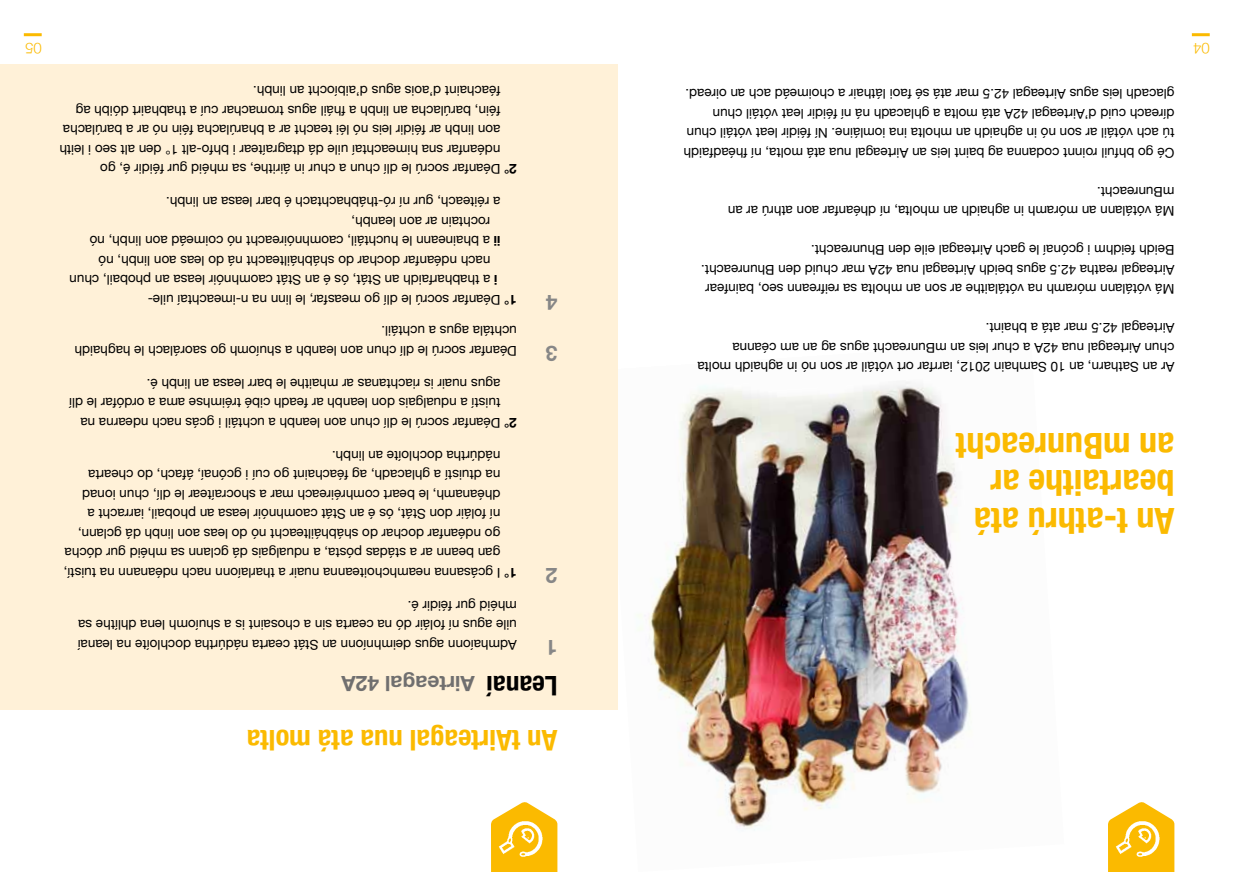
<style>
.page{position:relative;width:1234px;height:872px;background:#fff}
.page>*{position:absolute;margin:0;border:0;box-sizing:border-box;transform-origin:0 0}
.t1{font:700 condensed 36px/37.5px "Helvetica Neue";color:#fbba00}
.t2{font:700 condensed 28.5px "Helvetica Neue";color:#fbba00}
.t3{font:700 condensed 27px "Helvetica Neue";color:#000}
.t4{font:700 21px "Helvetica Neue";color:#706f6f}
.t5{font:700 21px "Helvetica Neue";color:#878787}
.t6{font:300 15px "Helvetica Neue";color:#fbba00}
.t7{font:13.5px/19.5px "Helvetica Neue";color:#000}
.s1{font-weight:700}
.s2{color:#fff1d8}
</style>
<div class="page">
<img style="left:605px;top:342px;width:366px;height:489px">
<div style="left:0;top:64px;width:617px;height:645px;background:#fff1d8"></div>
<svg style="left:491px;top:802px;width:66px;height:70px"></svg>
<svg style="left:1108px;top:802px;width:66px;height:70px"></svg>
<img style="left:497px;top:821px;width:49px;height:35px">
<img style="left:1114px;top:821px;width:48px;height:35px">
<hr style="left:1191px;top:33px;width:18px;height:3px;background:#fbba00">
<hr style="left:24px;top:33px;width:18px;height:3px;background:#fbba00">
<p class="t6" style="left:42px;top:57px;width:18px;rotate:-180deg">05</p>
<p class="t6" style="left:1209px;top:57px;width:18px;rotate:-180deg">04</p>
<p class="t7" style="left:500px;top:179px;width:442px;text-indent:-17px;rotate:-180deg"><span class="s1">2°</span> Déanfar socrú le dlí chun a chur in áirithe, sa mhéid gur féidir é, go ndéanfar sna himeachtaí uile dá dtagraítear i bhfo-alt 1° den alt seo i leith aon linbh ar féidir leis nó léi teacht ar a bharúlacha féin nó ar a barúlacha féin, barúlacha an linbh a fháil agus tromachar cuí a thabhairt dóibh ag féachaint d’aois agus d’aibíocht an linbh.</p>
<p class="t7" style="left:500px;top:212px;width:336px;rotate:-180deg">a réiteach, gur ní ró-thábhachtach é barr leasa an linbh.</p>
<p class="t7" style="left:490px;top:231px;width:140px;rotate:-180deg">rochtain ar aon leanbh,</p>
<p class="t7" style="left:500px;top:251px;width:412px;rotate:-180deg"><span class="s1">ii</span> a bhaineann le huchtáil, caomhnóireacht nó coimeád aon linbh, nó</p>
<p class="t7" style="left:490px;top:270px;width:393px;rotate:-180deg">nach ndéanfar dochar do shábháilteacht ná do leas aon linbh, nó</p>
<p class="t7" style="left:500px;top:290px;width:432px;rotate:-180deg"><span class="s1">i</span><span class="s2">i</span> a thabharfaidh an Stát, ós é an Stát caomhnóir leasa an phobail, chun</p>
<p class="t7" style="left:517px;top:309px;width:370px;rotate:-180deg"><span class="s1">1°</span> Déanfar socrú le dlí go measfar, le linn na n-imeachtaí uile-</p>
<h3 class="t5" style="left:557px;top:315px;width:13px;rotate:-180deg">4</h3>
<p class="t7" style="left:517px;top:341px;width:137px;rotate:-180deg">uchtála agus a uchtáil.</p>
<p class="t7" style="left:517px;top:360px;width:443px;rotate:-180deg">Déanfar socrú le dlí chun aon leanbh a shuíomh go saorálach le haghaidh</p>
<h3 class="t5" style="left:557px;top:366px;width:13px;rotate:-180deg">3</h3>
<p class="t7" style="left:500px;top:432px;width:432px;text-indent:-17px;rotate:-180deg"><span class="s1">2°</span> Déanfar socrú le dlí chun aon leanbh a uchtáil i gcás nach ndearna na tuistí a ndualgais don leanbh ar feadh cibé tréimhse ama a ordófar le dlí agus nuair is riachtanas ar mhaithe le barr leasa an linbh é.</p>
<p class="t7" style="left:500px;top:563px;width:437px;rotate:-180deg">gan beann ar a stádas pósta, a ndualgais dá gclann sa mhéid gur dócha go ndéanfar dochar do shábháilteacht nó do leas aon linbh dá gclann, ní foláir don Stát, ós é an Stát caomhnóir leasa an phobail, iarracht a dhéanamh, le beart comhréireach mar a shocraítear le dlí, chun ionad na dtuistí a ghlacadh, ag féachaint go cuí i gcónaí, áfach, do chearta nádúrtha dochloíte an linbh.</p>
<p class="t7" style="left:517px;top:582px;width:454px;rotate:-180deg"><span class="s1">1°</span> I gcásanna neamhchoiteanna nuair a tharlaíonn nach ndéanann na tuistí,</p>
<h3 class="t5" style="left:557px;top:588px;width:13px;rotate:-180deg">2</h3>
<p class="t7" style="left:517px;top:635px;width:440px;rotate:-180deg">uile agus ní foláir dó na cearta sin a chosaint is a shuíomh lena dhlíthe sa mhéid gur féidir é.</p>
<p class="t7" style="left:517px;top:654px;width:440px;rotate:-180deg">Admhaíonn agus deimhníonn an Stát cearta nádúrtha dochloíte na leanaí</p>
<h3 class="t5" style="left:557px;top:660px;width:13px;rotate:-180deg">1</h3>
<h3 class="t4" style="left:475px;top:696px;width:135px;rotate:-180deg">Airteagal 42A</h3>
<h3 class="t3" style="left:557px;top:701px;width:72px;rotate:-180deg">Leanaí</h3>
<h2 class="t2" style="left:557px;top:757px;width:312px;rotate:-180deg">An tAirteagal nua atá molta</h2>
<p class="t7" style="left:1174px;top:162px;width:492px;rotate:-180deg">Cé go bhfuil roinnt codanna ag baint leis an a irteagal nua atá molta, ní fhéadfaidh tú ach vótáil ar son nó in aghaidh an mholta ina iomláine. Ní féidir leat vótáil chun díreach cuid d’Airteagal 42A atá molta a ghlacadh ná ní féidir leat vótáil chun glacadh leis agus Airteagal 42.5 mar atá sé faoi láthair a choimeád ach an oiread.</p>
<p class="t7" style="left:1174px;top:221px;width:448px;rotate:-180deg">Má vótálann an móramh in aghaidh an mholta, ní dhéanfar aon athrú ar an mBunreacht.</p>
<p class="t7" style="left:1174px;top:299px;width:474px;rotate:-180deg">Má vótálann móramh na vótálaithe ar son an mholta sa reifreann seo, bainfear<br>Airteagal reatha 42.5 agus beidh Airteagal nua 42A mar chuid den Bhunreacht.<br>Beidh feidhm i gcónaí le gach Airteagal eile den Bhunreacht.</p>
<p class="t7" style="left:1174px;top:377px;width:478px;rotate:-180deg">Ar an Satharn, an 10 Samhain 2012, iarrfar ort vótáil ar son nó in aghaidh molta chun Airteagal nua 42A a chur leis an mBunreacht agus ag an am céanna<br>Airteagal 42.5 mar atá a bhaint.</p>
<h1 class="t1" style="left:1174px;top:540px;width:220px;rotate:-180deg">An t-athrú atá beartaithe ar an mBunreacht</h1>
</div>
